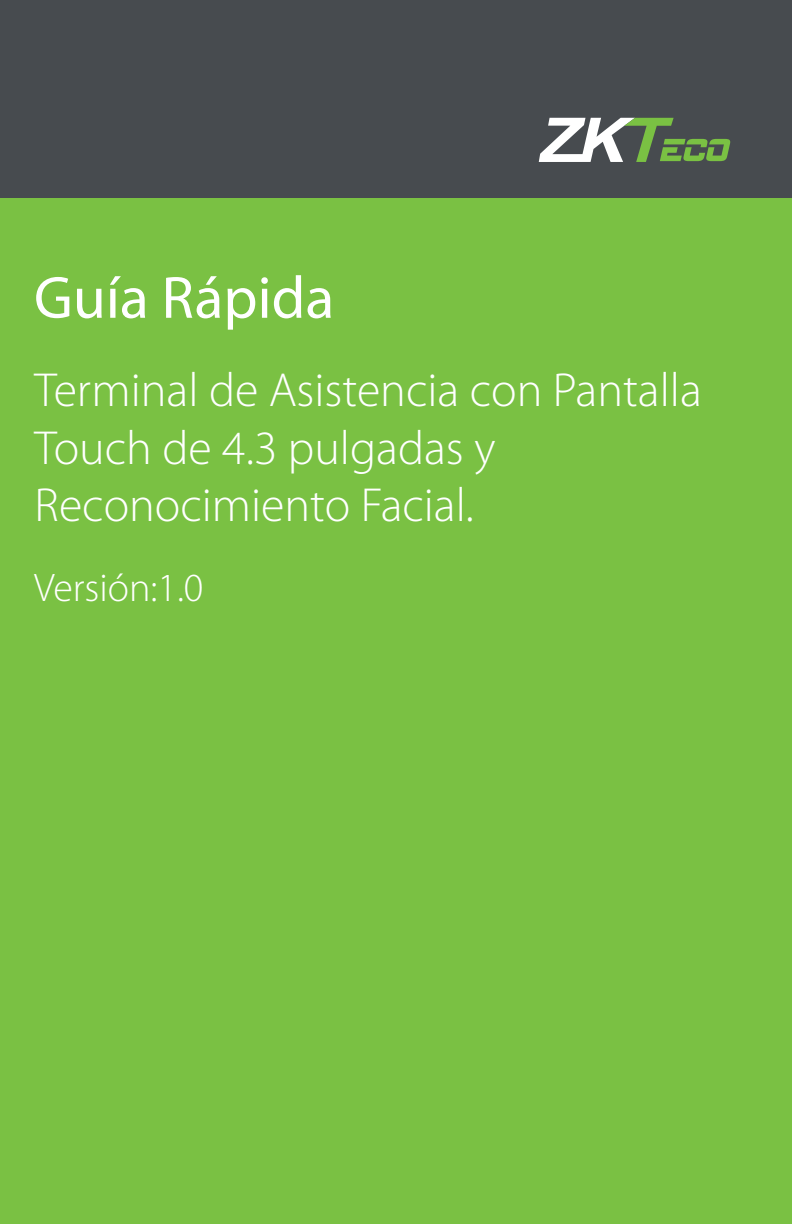
<style>
.page{position:relative;width:792px;height:1224px;background:#7ac143}
.page>*{position:absolute;margin:0;border:0;box-sizing:border-box;transform-origin:0 0}
.t1{font:60px "Myriad Pro";color:#fff}
.t2{font:300 48px/57.6px "Myriad Pro";color:#fff}
.t3{font:300 40px "Myriad Pro";color:#fff}
</style>
<div class="page">
<div style="left:0;top:0;width:792px;height:198px;background:#474b4f"></div>
<svg style="left:539px;top:118px;width:191px;height:44px"></svg>
<p class="t1" style="left:34px;top:261px;width:302px">Guía Rápida</p>
<p class="t2" style="left:35px;top:362px;width:669px">Terminal de Asistencia con Pantalla<br>Touch de 4.3 pulgadas y<br>Reconocimiento Facial.</p>
<p class="t3" style="left:34px;top:566px;width:171px">Versión:1.0</p>
</div>
